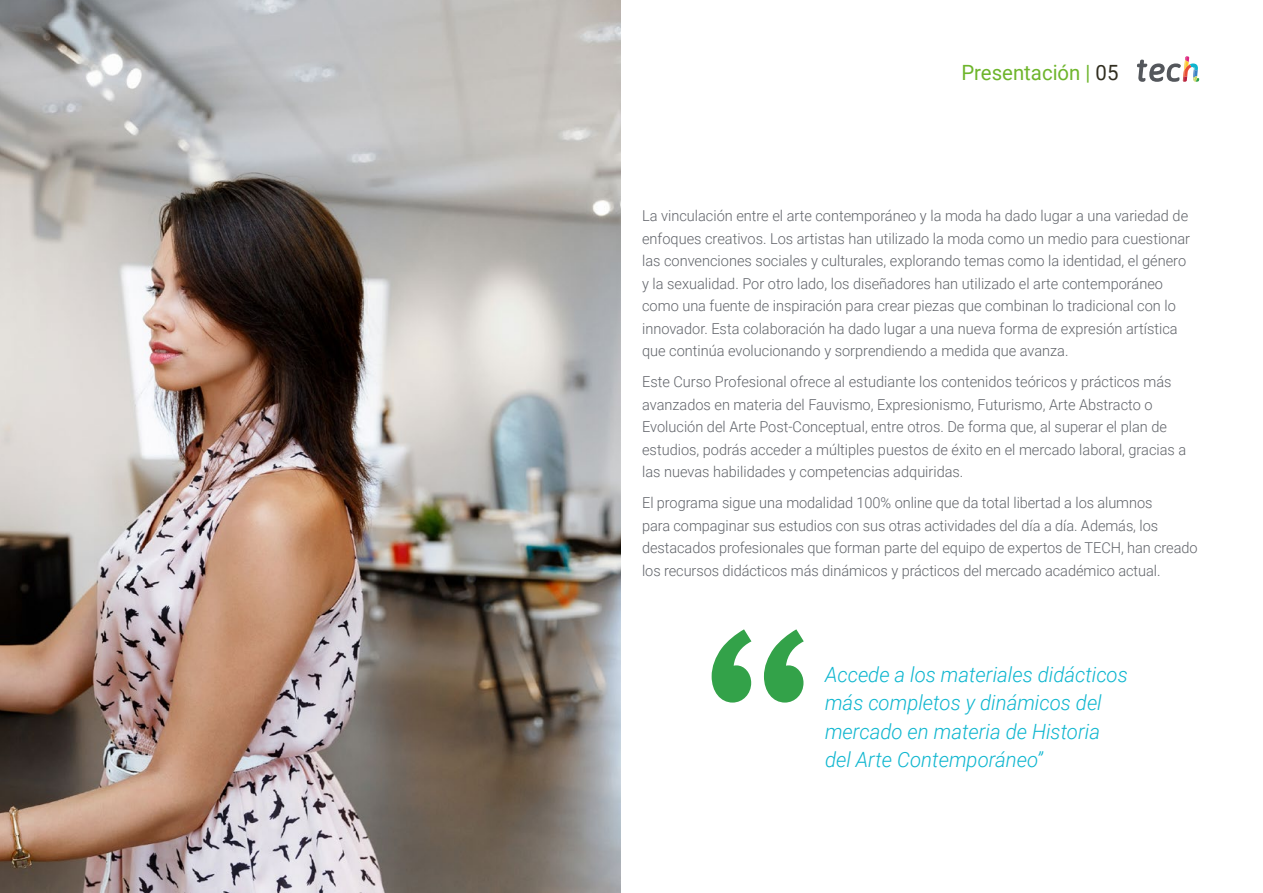
<style>
.page{position:relative;width:1263px;height:893px;background:#fff}
.page>*{position:absolute;margin:0;border:0;box-sizing:border-box;transform-origin:0 0}
.t1{font:italic 300 21px/28.5px "Roboto";color:#0fb6cf}
.t2{font:21px "Roboto";color:#6eb52c}
.t3{font:300 15px/22.5px "Roboto";color:#61646a}
.s1{color:#312e20}
</style>
<div class="page">
<svg style="left:712px;top:629px;width:92px;height:74px"></svg>
<img style="left:0;top:0;width:621px;height:893px">
<svg style="left:1137px;top:56px;width:62px;height:26px"></svg>
<h1 class="t2" style="left:961px;top:57px;width:159px">Presentación | <span class="s1">05</span></h1>
<p class="t3" style="left:642px;top:204px;width:549px">La vinculación entre el arte contemporáneo y la moda ha dado lugar a una variedad de enfoques creativos. Los artistas han utilizado la moda como un medio para cuestionar las convenciones sociales y culturales, explorando temas como la identidad, el género y la sexualidad. Por otro lado, los diseñadores han utilizado el arte contemporáneo como una fuente de inspiración para crear piezas que combinan lo tradicional con lo innovador. Esta colaboración ha dado lugar a una nueva forma de expresión artística que continúa evolucionando y sorprendiendo a medida que avanza.</p>
<p class="t3" style="left:642px;top:370px;width:546px">Este Curso Profesional ofrece al estudiante los contenidos teóricos y prácticos más avanzados en materia del Fauvismo, Expresionismo, Futurismo, Arte Abstracto o Evolución del Arte Post-Conceptual, entre otros. De forma que, al superar el plan de estudios, podrás acceder a múltiples puestos de éxito en el mercado laboral, gracias a las nuevas habilidades y competencias adquiridas.</p>
<p class="t3" style="left:642px;top:491px;width:557px">El programa sigue una modalidad 100% online que da total libertad a los alumnos<br>para compaginar sus estudios con sus otras actividades del día a día. Además, los destacados profesionales que forman parte del equipo de expertos de TECH, han creado los recursos didácticos más dinámicos y prácticos del mercado académico actual.</p>
<h1 class="t1" style="left:825px;top:659px;width:304px">Accede a los materiales didácticos más completos y dinámicos del mercado en materia de Historia del Arte Contemporáneo”</h1>
</div>
